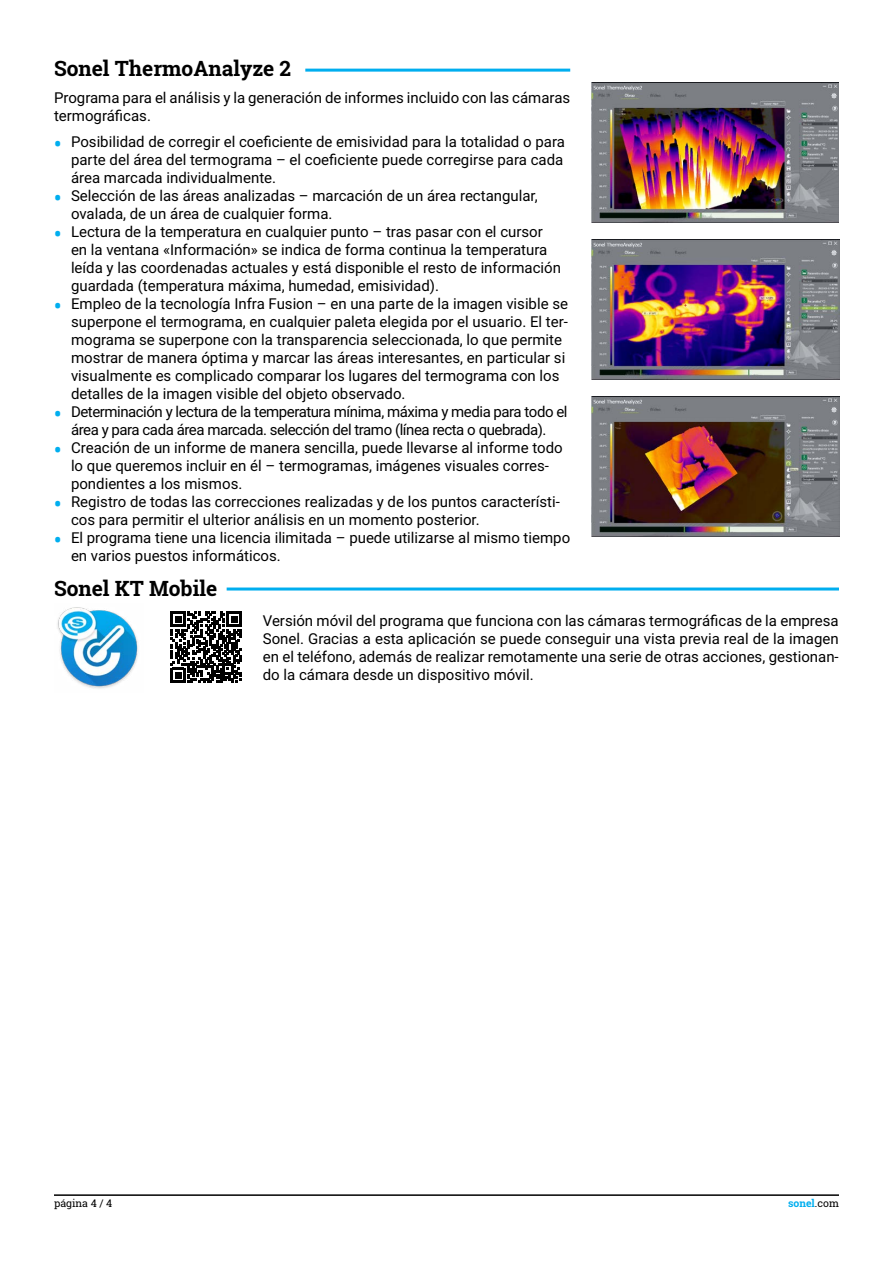
<style>
.page{position:relative;width:893px;height:1263px;background:#fff}
.page>*{position:absolute;margin:0;border:0;box-sizing:border-box;transform-origin:0 0}
.t1{font:700 21px "Roboto Slab";color:#000}
.t2{font:15px/18px "Roboto";color:#000}
.t3{font:15px/18px "Roboto";letter-spacing:-.03em;color:#000;text-align:center}
.t4{font:10.5px "Roboto Slab";color:#000}
.t5{font:700 10.5px "Roboto Slab";color:#00aeef}
.s1{font-family:"Roboto Slab";font-weight:700;font-size:21px;color:#00aeef}
.s2{font-weight:400;color:#000}
</style>
<div class="page">
<hr style="left:54px;top:1194px;width:785px;height:2px;background:#000">
<hr style="left:305px;top:69px;width:265px;height:3px;background:#00aeef">
<hr style="left:227px;top:587px;width:612px;height:3px;background:#00aeef">
<svg style="left:171px;top:612px;width:71px;height:71px"></svg>
<img style="left:591px;top:82px;width:248px;height:140px">
<img style="left:591px;top:239px;width:248px;height:140px">
<img style="left:591px;top:397px;width:248px;height:140px">
<img style="left:57px;top:607px;width:81px;height:82px">
<h1 class="t1" style="left:54px;top:54px;width:239px">Sonel ThermoAnalyze 2</h1>
<p class="t2" style="left:54px;top:88px;width:518px">Programa para el análisis y la generación de informes incluido con las cámaras termográficas.</p>
<p class="t2" style="left:71px;top:133px;width:495px;text-align:justify;text-indent:-17px"><span class="s1">•</span> Posibilidad de corregir el coeficiente de emisividad para la totalidad o para parte del área del termograma – el coeficiente puede corregirse para cada área marcada individualmente.</p>
<p class="t2" style="left:71px;top:187px;width:468px;text-indent:-17px"><span class="s1">•</span> Selección de las áreas analizadas – marcación de un área rectangular, ovalada, de un área de cualquier forma.</p>
<p class="t2" style="left:71px;top:223px;width:492px;text-indent:-17px"><span class="s1">•</span> Lectura de la temperatura en cualquier punto – tras pasar con el cursor en la ventana «Información» se indica de forma continua la temperatura leída y las coordenadas actuales y está disponible el resto de información guardada (temperatura máxima, humedad, emisividad).</p>
<p class="t2" style="left:71px;top:295px;width:499px;text-indent:-17px"><span class="s1">•</span> Empleo de la tecnología Infra Fusion – en una parte de la imagen visible se superpone el termograma, en cualquier paleta elegida por el usuario. El ter&shy;mograma se superpone con la transparencia seleccionada, lo que permite mostrar de manera óptima y marcar las áreas interesantes, en particular si visualmente es complicado comparar los lugares del termograma con los detalles de la imagen visible del objeto observado.</p>
<p class="t3" style="left:54px;top:403px;width:515px"><span class="s1">•</span> Determinación y lectura de la temperatura mínima, máxima y media para todo el área y para cada área marcada. selección del tramo (línea recta o quebrada).</p>
<p class="t2" style="left:71px;top:439px;width:493px;text-indent:-17px"><span class="s1">•</span> Creación de un informe de manera sencilla, puede llevarse al informe todo lo que queremos incluir en él – termogramas, imágenes visuales corres&shy;pondientes a los mismos.</p>
<p class="t2" style="left:71px;top:493px;width:490px;text-indent:-17px"><span class="s1">•</span> Registro de todas las correcciones realizadas y de los puntos característi&shy;cos para permitir el ulterior análisis en un momento posterior.</p>
<p class="t2" style="left:71px;top:529px;width:501px;text-indent:-17px"><span class="s1">•</span> El programa tiene una licencia ilimitada – puede utilizarse al mismo tiempo en varios puestos informáticos.</p>
<h1 class="t1" style="left:54px;top:574px;width:165px">Sonel KT Mobile</h1>
<p class="t2" style="left:263px;top:611px;width:577px;text-align:justify">Versión móvil del programa que funciona con las cámaras termográficas de la empresa Sonel. Gracias a esta aplicación se puede conseguir una vista previa real de la imagen en el teléfono, además de realizar remotamente una serie de otras acciones, gestionan&shy;do la cámara desde un dispositivo móvil.</p>
<p class="t4" style="left:54px;top:1196px;width:60px">página 4 / 4</p>
<p class="t5" style="left:788px;top:1196px;width:52px">sonel<span class="s2">.com</span></p>
</div>
